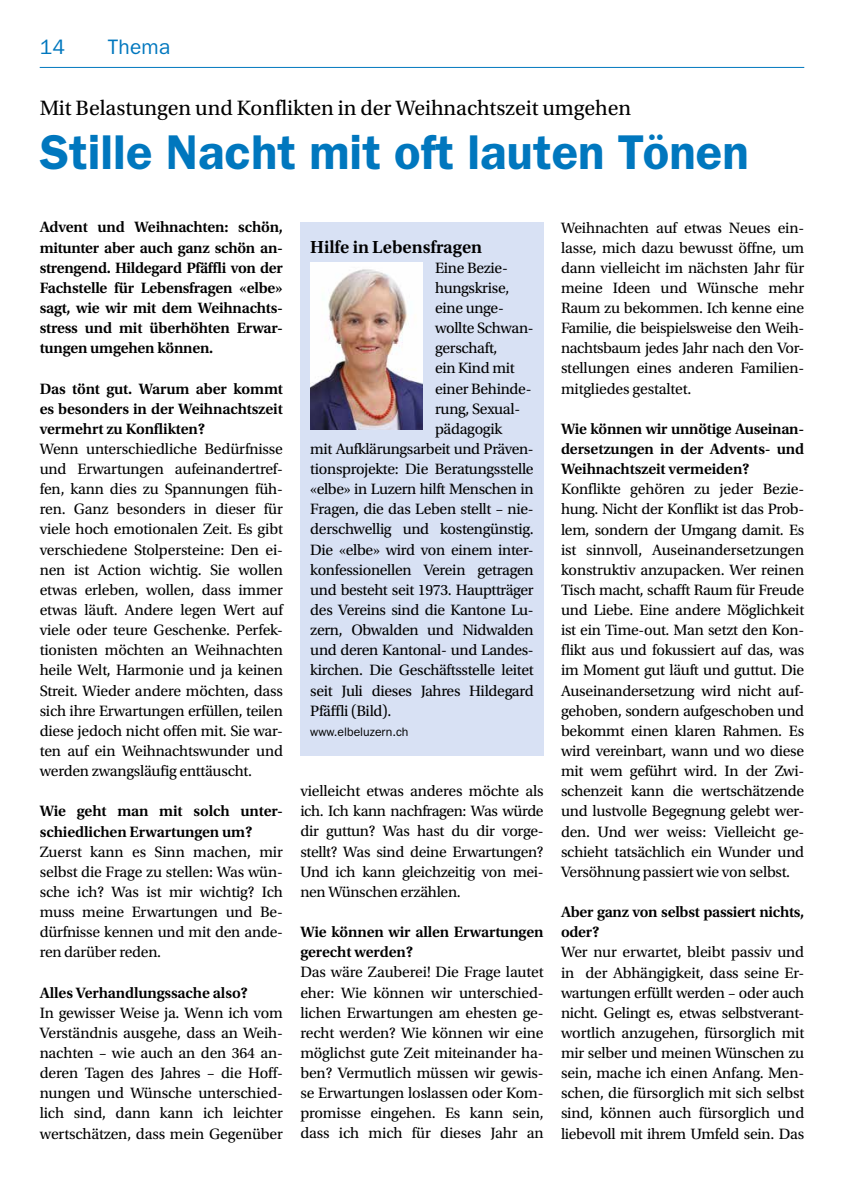
<style>
.page{position:relative;width:844px;height:1191px;background:#fff}
.page>*{position:absolute;margin:0;border:0;box-sizing:border-box;transform-origin:0 0}
.t1{font:600 49px "ITC Franklin Gothic Std";color:#0077be}
.t2{font:21.88px "Utopia Std";color:#000}
.t3{font:21px "ITC Franklin Gothic Std";letter-spacing:.01em;color:#0077be}
.t4{font:600 18.38px "Utopia Std";color:#000}
.t5{font:15.75px/20.1px "Utopia Std";letter-spacing:-.02em;color:#000;text-align:justify}
.t6{font:600 15.75px/20.1px "Utopia Std";letter-spacing:-.01em;color:#000;text-align:justify}
.t7{font:12.25px "ITC Franklin Gothic Std";color:#000}
</style>
<div class="page">
<hr style="left:40px;top:67px;width:764px;height:1px;background:#0077be">
<div style="left:300px;top:222px;width:243px;height:534px;background:#d8e1f4"></div>
<img style="left:310px;top:262px;width:112px;height:167px">
<h3 class="t3" style="left:40px;top:35px;width:27px">14</h3>
<h3 class="t3" style="left:108px;top:35px;width:64px">Thema</h3>
<h2 class="t2" style="left:40px;top:96px;width:593px">Mit Belastungen und Konflikten in der Weihnachtszeit umgehen</h2>
<h1 class="t1" style="left:40px;top:123px;width:710px">Stille Nacht mit oft lauten Tönen</h1>
<p class="t6" style="left:40px;top:217px;width:245px">Advent und Weihnachten: schön, mitunter aber auch ganz schön an&shy;strengend. Hildegard Pfäffli von der Fachstelle für Lebensfragen «elbe» sagt, wie wir mit dem Weihnachts&shy;stress und mit überhöhten Erwar&shy;tungen umgehen können.</p>
<p class="t6" style="left:40px;top:378px;width:245px">Das tönt gut. Warum aber kommt es besonders in der Weihnachtszeit vermehrt zu Konflikten?</p>
<p class="t5" style="left:40px;top:439px;width:245px">Wenn unterschiedliche Bedürfnisse und Erwartungen aufeinandertref&shy;fen, kann dies zu Spannungen füh&shy;ren. Ganz besonders in dieser für viele hoch emotionalen Zeit. Es gibt verschiedene Stolpersteine: Den ei&shy;nen ist Action wichtig. Sie wollen etwas erleben, wollen, dass immer etwas läuft. Andere legen Wert auf viele oder teure Geschenke. Perfek&shy;tionisten möchten an Weihnachten heile Welt, Harmonie und ja keinen Streit. Wieder andere möchten, dass sich ihre Erwartungen erfüllen, teilen diese jedoch nicht offen mit. Sie war&shy;ten auf ein Weihnachtswunder und werden zwangsläufig enttäuscht.</p>
<p class="t6" style="left:40px;top:801px;width:245px">Wie geht man mit solch unter&shy;schiedlichen Erwartungen um?</p>
<p class="t5" style="left:40px;top:841px;width:245px">Zuerst kann es Sinn machen, mir selbst die Frage zu stellen: Was wün&shy;sche ich? Was ist mir wichtig? Ich muss meine Erwartungen und Be&shy;dürfnisse kennen und mit den ande&shy;ren darüber reden.</p>
<p class="t6" style="left:40px;top:982px;width:210px">Alles Verhandlungssache also?</p>
<p class="t5" style="left:40px;top:1002px;width:245px">In gewisser Weise ja. Wenn ich vom Verständnis ausgehe, dass an Weih&shy;nachten – wie auch an den 364 an&shy;deren Tagen des Jahres – die Hoff&shy;nungen und Wünsche unterschied&shy;lich sind, dann kann ich leichter wertschätzen, dass mein Gegenüber</p>
<p class="t4" style="left:310px;top:236px;width:173px">Hilfe in Lebensfragen</p>
<p class="t5" style="left:435px;top:258px;width:74px">Eine Bezie-</p>
<p class="t5" style="left:435px;top:278px;width:76px">hungskrise,</p>
<p class="t5" style="left:435px;top:298px;width:70px">eine unge-</p>
<p class="t5" style="left:435px;top:318px;width:100px">wollte Schwan-</p>
<p class="t5" style="left:435px;top:338px;width:64px">gerschaft,</p>
<p class="t5" style="left:435px;top:358px;width:81px">ein Kind mit</p>
<p class="t5" style="left:435px;top:379px;width:98px">einer Behinde-</p>
<p class="t5" style="left:435px;top:399px;width:87px">rung, Sexual-</p>
<p class="t5" style="left:435px;top:419px;width:69px">pädagogik</p>
<p class="t5" style="left:310px;top:439px;width:225px">mit Aufklärungsarbeit und Präven-</p>
<p class="t5" style="left:310px;top:459px;width:225px">tionsprojekte: Die Beratungsstelle</p>
<p class="t5" style="left:310px;top:479px;width:225px">«elbe» in Luzern hilft Menschen in</p>
<p class="t5" style="left:310px;top:499px;width:225px">Fragen, die das Leben stellt – nie-</p>
<p class="t5" style="left:310px;top:519px;width:225px">derschwellig und kostengünstig.</p>
<p class="t5" style="left:310px;top:540px;width:225px">Die «elbe» wird von einem inter-</p>
<p class="t5" style="left:310px;top:560px;width:225px">konfessionellen Verein getragen</p>
<p class="t5" style="left:310px;top:580px;width:225px">und besteht seit 1973. Hauptträger</p>
<p class="t5" style="left:310px;top:600px;width:225px">des Vereins sind die Kantone Lu-</p>
<p class="t5" style="left:310px;top:620px;width:225px">zern, Obwalden und Nidwalden</p>
<p class="t5" style="left:310px;top:640px;width:225px">und deren Kantonal- und Landes-</p>
<p class="t5" style="left:310px;top:660px;width:225px">kirchen. Die Geschäftsstelle leitet</p>
<p class="t5" style="left:310px;top:680px;width:225px">seit Juli dieses Jahres Hildegard</p>
<p class="t5" style="left:310px;top:701px;width:83px">Pfäffli (Bild).</p>
<p class="t7" style="left:310px;top:724px;width:100px">www.elbeluzern.ch</p>
<p class="t5" style="left:300px;top:781px;width:245px">vielleicht etwas anderes möchte als ich. Ich kann nachfragen: Was würde dir guttun? Was hast du dir vorge&shy;stellt? Was sind deine Erwartungen?<br>Und ich kann gleichzeitig von mei&shy;nen Wünschen erzählen.</p>
<p class="t6" style="left:300px;top:922px;width:245px">Wie können wir allen Erwartungen gerecht werden?</p>
<p class="t5" style="left:300px;top:962px;width:245px">Das wäre Zauberei! Die Frage lautet eher: Wie können wir unterschied&shy;lichen Erwartungen am ehesten ge&shy;recht werden? Wie können wir eine möglichst gute Zeit miteinander ha&shy;ben? Vermutlich müssen wir gewis&shy;se Erwartungen loslassen oder Kom&shy;promisse eingehen. Es kann sein, dass ich mich für dieses Jahr an</p>
<p class="t5" style="left:561px;top:218px;width:245px">Weihnachten auf etwas Neues ein&shy;lasse, mich dazu bewusst öffne, um dann vielleicht im nächsten Jahr für meine Ideen und Wünsche mehr Raum zu bekommen. Ich kenne eine Familie, die beispielsweise den Weih&shy;nachtsbaum jedes Jahr nach den Vor&shy;stellungen eines anderen Familien&shy;mitgliedes gestaltet.</p>
<p class="t6" style="left:561px;top:419px;width:245px">Wie können wir unnötige Auseinan&shy;dersetzungen in der Advents- und Weihnachtszeit vermeiden?</p>
<p class="t5" style="left:561px;top:479px;width:245px">Konflikte gehören zu jeder Bezie&shy;hung. Nicht der Konflikt ist das Prob&shy;lem, sondern der Umgang damit. Es ist sinnvoll, Auseinandersetzungen konstruktiv anzupacken. Wer reinen Tisch macht, schafft Raum für Freude und Liebe. Eine andere Möglichkeit ist ein Time-out. Man setzt den Kon&shy;flikt aus und fokussiert auf das, was im Moment gut läuft und guttut. Die Auseinandersetzung wird nicht auf&shy;gehoben, sondern aufgeschoben und bekommt einen klaren Rahmen. Es wird vereinbart, wann und wo diese mit wem geführt wird. In der Zwi&shy;schenzeit kann die wertschätzende und lustvolle Begegnung gelebt wer&shy;den. Und wer weiss: Vielleicht ge&shy;schieht tatsächlich ein Wunder und Versöhnung passiert wie von selbst.</p>
<p class="t6" style="left:561px;top:902px;width:245px">Aber ganz von selbst passiert nichts, oder?</p>
<p class="t5" style="left:561px;top:942px;width:245px">Wer nur erwartet, bleibt passiv und in der Abhängigkeit, dass seine Er&shy;wartungen erfüllt werden – oder auch nicht. Gelingt es, etwas selbstverant&shy;wortlich anzugehen, fürsorglich mit mir selber und meinen Wünschen zu sein, mache ich einen Anfang. Men&shy;schen, die fürsorglich mit sich selbst sind, können auch fürsorglich und liebevoll mit ihrem Umfeld sein. Das</p>
</div>
